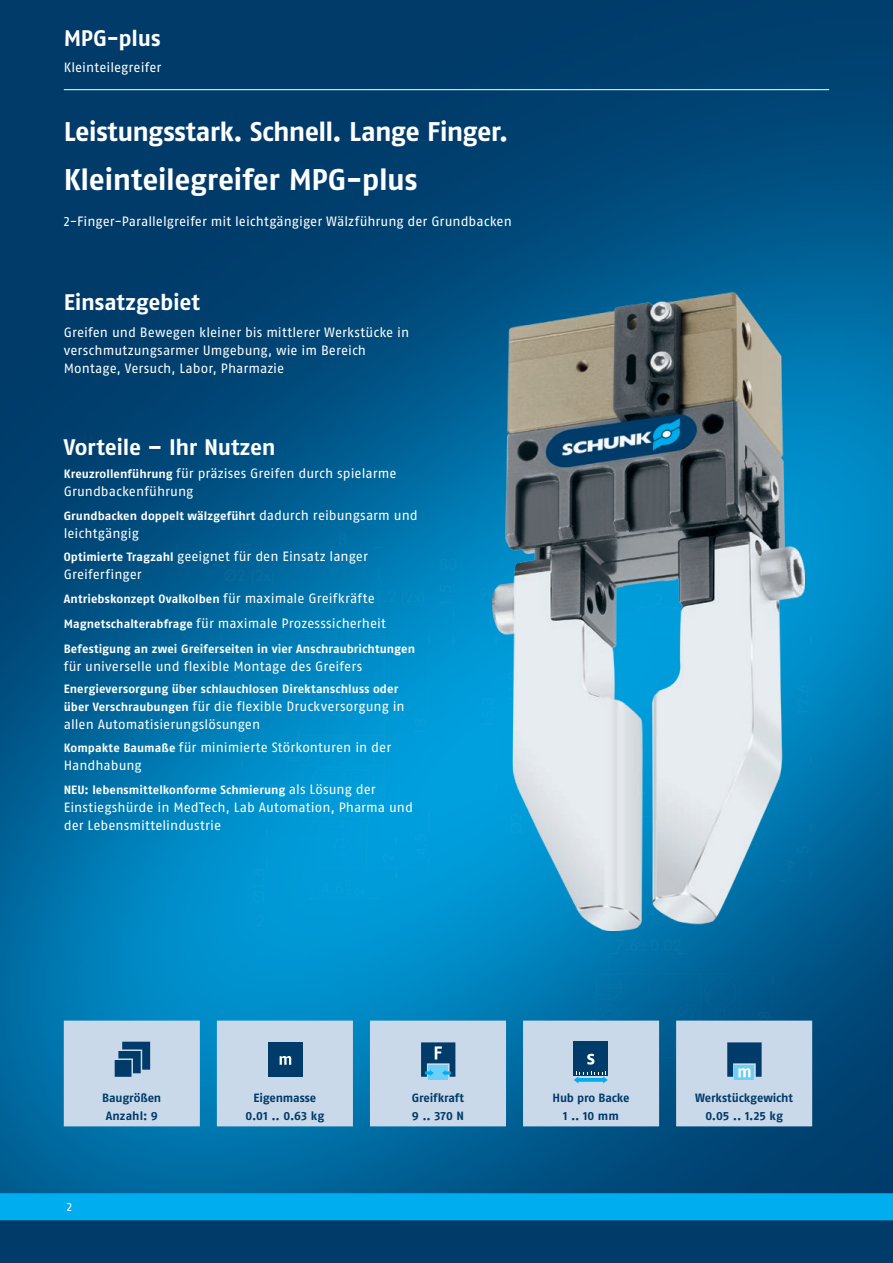
<style>
.page{position:relative;width:893px;height:1263px;background:#fff}
.page>*{position:absolute;margin:0;border:0;box-sizing:border-box;transform-origin:0 0}
.t1{font:700 30px "SCHUNK Fago Pro";letter-spacing:-.015em;color:#fff}
.t2{font:700 27px "SCHUNK Fago Pro";letter-spacing:-.025em;color:#fff}
.t3{font:700 22.5px "SCHUNK Fago Pro";letter-spacing:-.01em;color:#fff}
.t4{font:13.5px/18px "SCHUNK Fago Pro";color:#fff}
.t5{font:700 12px "SCHUNK Fago Pro";letter-spacing:.01em;color:#fff}
.t6{font:700 12px/18px "SCHUNK Fago Pro";letter-spacing:-.005em;color:#003b69;text-align:center}
.t7{font:12px "SCHUNK Fago Pro";color:#fff}
.s1{font-weight:700;font-size:12px}
.s2{font-weight:400;font-size:13.5px}
</style>
<div class="page">
<img style="left:0;top:0;width:893px;height:1180px">
<div style="left:0;top:1202px;width:893px;height:61px;background:#003b69"></div>
<svg style="left:0;top:1180px;width:893px;height:40px;background:#0090cc"></svg>
<img style="left:191px;top:506px;width:702px;height:604px">
<hr style="left:64px;top:89px;width:765px;height:1px;background:#fff">
<img style="left:492px;top:292px;width:313px;height:638px">
<svg style="left:64px;top:1020px;width:748px;height:106px;background:#b5cee3"></svg>
<svg style="left:115px;top:1042px;width:35px;height:35px"></svg>
<div style="left:268px;top:1042px;width:34px;height:35px;background:#003b69"></div>
<svg style="left:280px;top:1056px;width:11px;height:9px"></svg>
<div style="left:429px;top:1065px;width:19px;height:15px;background:#6bcff6"></div>
<svg style="left:421px;top:1042px;width:34px;height:35px"></svg>
<div style="left:574px;top:1042px;width:34px;height:34px;background:#003b69"></div>
<svg style="left:574px;top:1071px;width:34px;height:12px"></svg>
<svg style="left:587px;top:1054px;width:7px;height:10px"></svg>
<svg style="left:735px;top:1077px;width:19px;height:3px"></svg>
<svg style="left:727px;top:1042px;width:35px;height:35px"></svg>
<h3 class="t3" style="left:64px;top:24px;width:98px">MPG-plus</h3>
<p class="t4" style="left:64px;top:59px;width:99px">Kleinteilegreifer</p>
<h2 class="t2" style="left:64px;top:115px;width:446px">Leistungsstark. Schnell. Lange Finger.</h2>
<h1 class="t1" style="left:64px;top:162px;width:355px">Kleinteilegreifer MPG-plus</h1>
<p class="t4" style="left:64px;top:213px;width:450px">2-Finger-Parallelgreifer mit leichtgängiger Wälzführung der Grundbacken</p>
<h3 class="t3" style="left:64px;top:289px;width:138px">Einsatzgebiet</h3>
<p class="t4" style="left:64px;top:323px;width:347px">Greifen und Bewegen kleiner bis mittlerer Werkstücke in verschmutzungsarmer Umgebung, wie im Bereich<br>Montage, Versuch, Labor, Pharmazie</p>
<h3 class="t3" style="left:64px;top:433px;width:213px">Vorteile – Ihr Nutzen</h3>
<p class="t4" style="left:64px;top:465px;width:334px"><span class="s1">Kreuzrollenführung</span> für präzises Greifen durch spielarme<br>Grundbackenführung</p>
<p class="t5" style="left:64px;top:508px;width:356px">Grundbacken doppelt wälzgeführt <span class="s2">dadurch reibungsarm und</span></p>
<p class="t4" style="left:64px;top:521px;width:306px;line-height:23.5px">leichtgängig<br><span class="s1">Optimierte Tragzahl</span> geeignet für den Einsatz langer</p>
<p class="t4" style="left:64px;top:566px;width:79px">Greiferfinger</p>
<p class="t5" style="left:64px;top:591px;width:313px">Antriebskonzept Ovalkolben <span class="s2">für maximale Greifkräfte</span></p>
<p class="t4" style="left:64px;top:615px;width:324px"><span class="s1">Magnetschalterabfrage</span> für maximale Prozesssicherheit</p>
<p class="t5" style="left:64px;top:641px;width:353px">Befestigung an zwei Greiferseiten in vier Anschraubrichtungen</p>
<p class="t4" style="left:64px;top:657px;width:300px">für universelle und flexible Montage des Greifers</p>
<p class="t5" style="left:64px;top:681px;width:336px">Energieversorgung über schlauchlosen Direktanschluss oder</p>
<p class="t4" style="left:64px;top:697px;width:342px"><span class="s1">über Verschraubungen</span> für die flexible Druckversorgung in allen Automatisierungslösungen</p>
<p class="t4" style="left:64px;top:739px;width:329px"><span class="s1">Kompakte Baumaße</span> für minimierte Störkonturen in der<br>Handhabung</p>
<p class="t5" style="left:64px;top:782px;width:313px">NEU: lebensmittelkonforme Schmierung <span class="s2">als Lösung der</span></p>
<p class="t4" style="left:64px;top:798px;width:351px">Einstiegshürde in MedTech, Lab Automation, Pharma und der Lebensmittelindustrie</p>
<p class="t6" style="left:102px;top:1089px;width:61px;text-align:left">Baugrößen<br>Anzahl: 9</p>
<p class="t6" style="left:246px;top:1089px;width:80px">Eigenmasse<br>0.01 .. 0.63 kg</p>
<p class="t6" style="left:412px;top:1089px;width:54px;text-align:left">Greifkraft<br>9 .. 370 N</p>
<p class="t6" style="left:553px;top:1089px;width:78px">Hub pro Backe<br>1 .. 10 mm</p>
<p class="t6" style="left:695px;top:1089px;width:100px">Werkstückgewicht<br>0.05 .. 1.25 kg</p>
<p class="t7" style="left:67px;top:1199px;width:7px">2</p>
</div>
